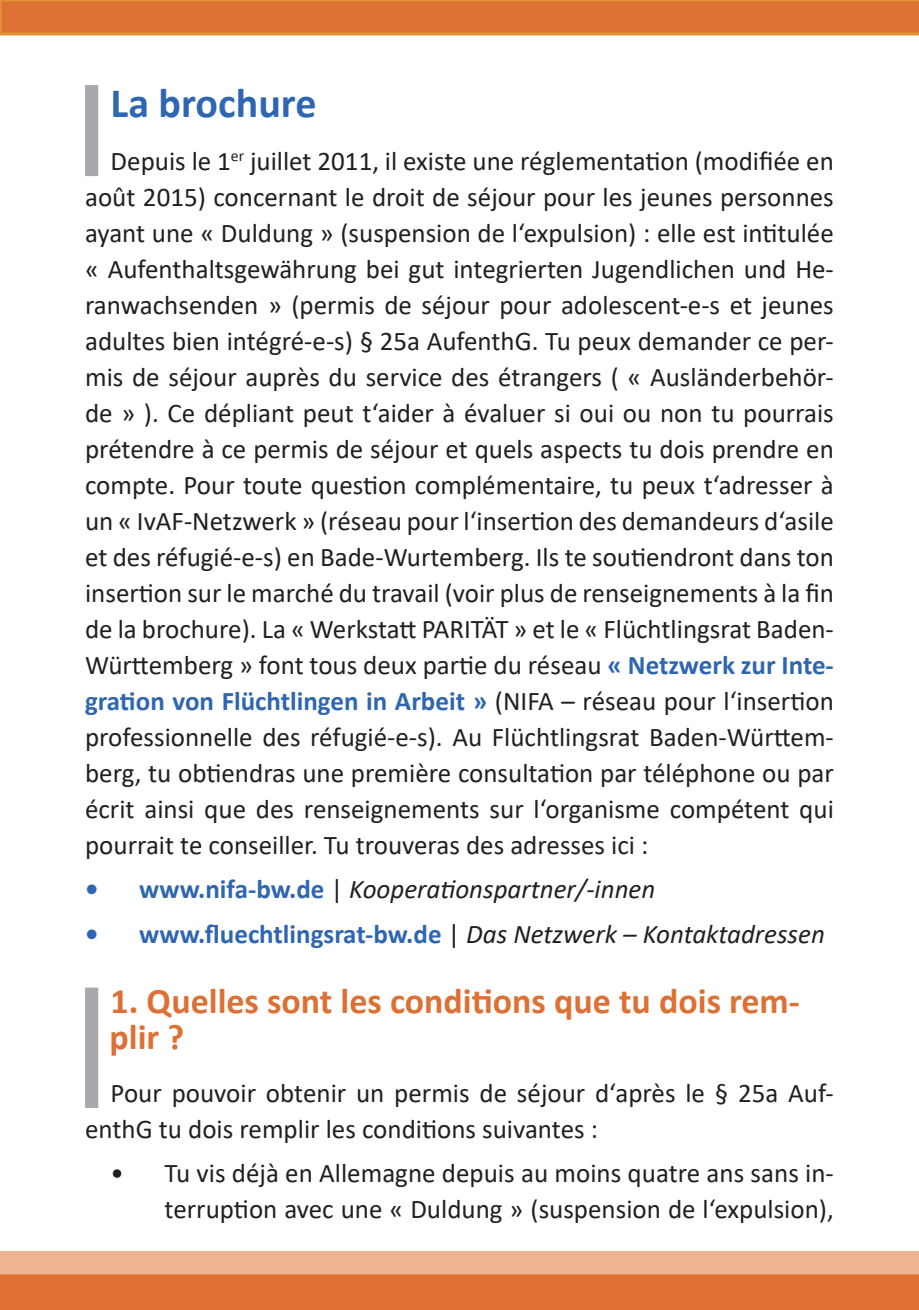
<style>
.page{position:relative;width:919px;height:1310px;background:#fff}
.page>*{position:absolute;margin:0;border:0;box-sizing:border-box;transform-origin:0 0}
.stp-text-Ü2{font:700 42px "Calibri";color:#2f66b2}
.stp-text-Ü2-2{font:700 36px/36px "Calibri";color:#de7033}
.stp-text-Ü2-3{font:27px/36px "Calibri";color:#231f20;text-align:justify}
.t1{font:italic 27px "Calibri";color:#231f20}
.s1{font-weight:700;color:#2f66b2}
.s2{font-weight:700;font-style:normal;color:#2f66b2}
.s3{font-style:normal}
</style>
<div class="page">
<svg style="left:0;top:0;width:918px;height:36px;background:#dd7635"></svg>
<div style="left:0;top:1276px;width:918px;height:34px;background:#de7033"></div>
<div style="left:0;top:1251px;width:918px;height:25px;background:#edb393"></div>
<div style="left:85px;top:987px;width:13px;height:121px;background:#a8a9ad"></div>
<div style="left:85px;top:85px;width:13px;height:91px;background:#a8a9ad"></div>
<p class="stp-text-Ü2" style="left:111px;top:73px;width:207px">La brochure</p>
<p class="stp-text-Ü2-3" style="left:85px;top:142px;width:750px;text-indent:26px">Depuis le 1<sup>er</sup> juillet 2011, il existe une réglementation (modifiée en août 2015) concernant le droit de séjour pour les jeunes personnes ayant une « Duldung » (suspension de l‘expulsion) : elle est intitulée « Aufenthaltsgewährung bei gut integrierten Jugendlichen und He&shy;ranwachsenden » (permis de séjour pour adolescent-e-s et jeunes adultes bien intégré-e-s) § 25a AufenthG. Tu peux demander ce per&shy;mis de séjour auprès du service des étrangers ( « Ausländerbehör&shy;de » ). Ce dépliant peut t‘aider à évaluer si oui ou non tu pourrais prétendre à ce permis de séjour et quels aspects tu dois prendre en compte. Pour toute question complémentaire, tu peux t‘adresser à un « IvAF-Netzwerk » (réseau pour l‘insertion des demandeurs d‘asile et des réfugié-e-s) en Bade-Wurtemberg. Ils te soutiendront dans ton insertion sur le marché du travail (voir plus de renseignements à la fin de la brochure). La « Werkstatt PARITÄT » et le « Flüchtlingsrat Baden-Württemberg » font tous deux partie du réseau <span class="s1">« Netzwerk zur Inte&shy;gration von Flüchtlingen in Arbeit »</span> (NIFA – réseau pour l‘insertion professionnelle des réfugié-e-s). Au Flüchtlingsrat Baden-Württem&shy;berg, tu obtiendras une première consultation par téléphone ou par écrit ainsi que des renseignements sur l‘organisme compétent qui pourrait te conseiller. Tu trouveras des adresses ici :</p>
<p class="t1" style="left:85px;top:870px;width:571px"><span class="s2">• www.nifa-bw.de</span> <span class="s3">|</span> Kooperationspartner/-innen</p>
<p class="t1" style="left:85px;top:915px;width:741px"><span class="s2">• www.fluechtlingsrat-bw.de</span> <span class="s3">|</span> Das Netzwerk – Kontaktadressen</p>
<p class="stp-text-Ü2-2" style="left:109px;top:982px;width:691px">1. Quelles sont les conditions que tu dois rem&shy;plir ?</p>
<p class="stp-text-Ü2-3" style="left:85px;top:1074px;width:750px;text-indent:26px">Pour pouvoir obtenir un permis de séjour d‘après le § 25a Auf&shy;enthG tu dois remplir les conditions suivantes :</p>
<p class="stp-text-Ü2-3" style="left:111px;top:1154px;width:724px;text-align:right">• Tu vis déjà en Allemagne depuis au moins quatre ans sans in&shy;terruption avec une « Duldung » (suspension de l‘expulsion),</p>
</div>
